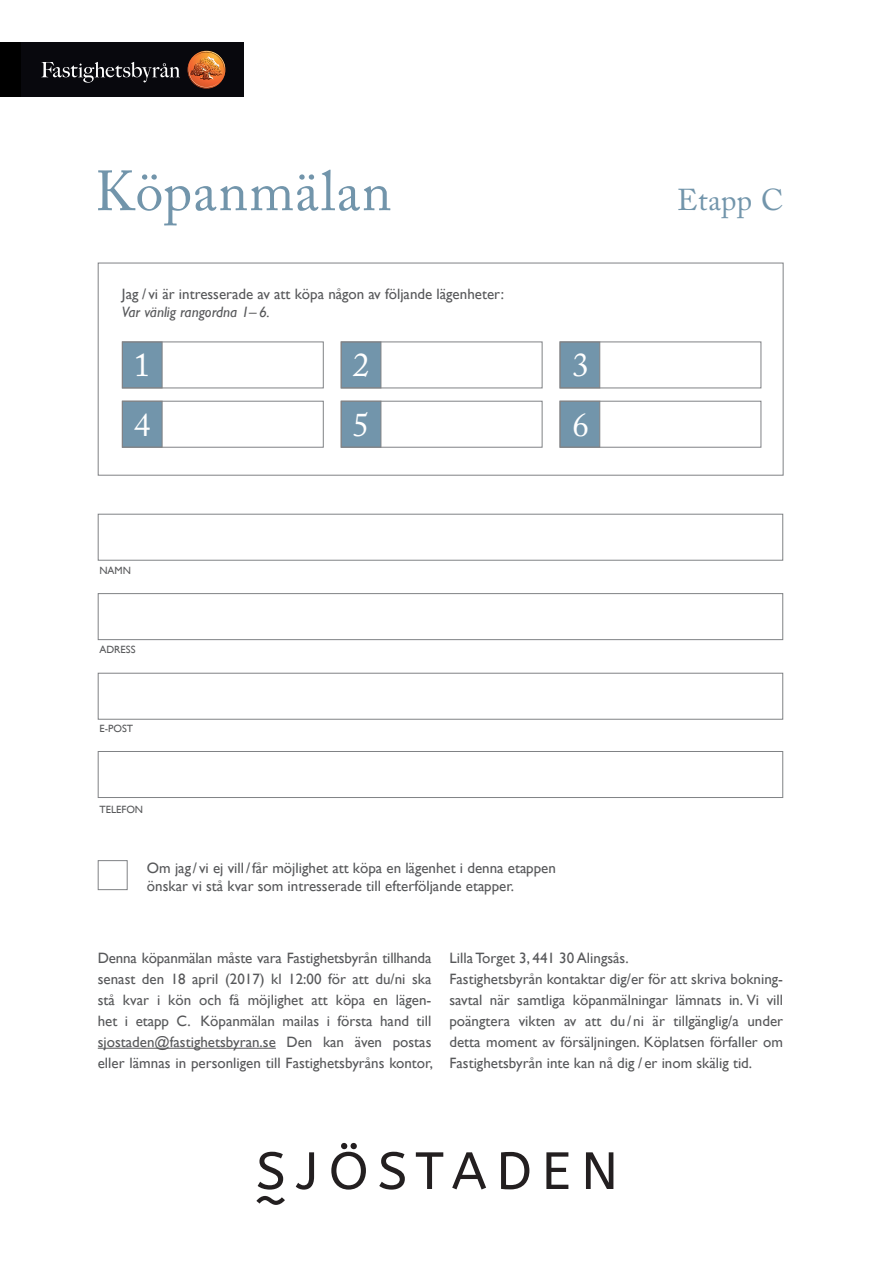
<style>
.page{position:relative;width:893px;height:1263px;background:#fff}
.page>*{position:absolute;margin:0;border:0;box-sizing:border-box;transform-origin:0 0}
.Stor_rubrik{font:55.95px "Adobe Caslon Pro";letter-spacing:.02em;color:#7295ab}
.Stora_siffror_lista{font:33.15px "Adobe Caslon Pro";color:#fff}
.Stor_rubrik-2{font:30px "Adobe Caslon Pro";letter-spacing:.01em;color:#7295ab}
.t1{font:15px/21px "Gill Sans";color:#57585a;text-align:justify}
.t2{font:italic 15px "Gill Sans";color:#57585a}
.t3{font:10.5px "Gill Sans";color:#57585a}
</style>
<div class="page">
<div style="left:98px;top:860px;width:30px;height:30px;border:1px solid #808285"></div>
<svg style="left:258px;top:1152px;width:25px;height:37px"></svg>
<svg style="left:296px;top:1152px;width:18px;height:37px"></svg>
<svg style="left:331px;top:1143px;width:35px;height:46px"></svg>
<svg style="left:379px;top:1152px;width:26px;height:37px"></svg>
<svg style="left:416px;top:1152px;width:27px;height:37px"></svg>
<svg style="left:452px;top:1152px;width:34px;height:37px"></svg>
<svg style="left:501px;top:1152px;width:28px;height:37px"></svg>
<svg style="left:546px;top:1152px;width:22px;height:37px"></svg>
<svg style="left:586px;top:1152px;width:27px;height:37px"></svg>
<svg style="left:256px;top:1196px;width:29px;height:9px"></svg>
<div style="left:98px;top:514px;width:685px;height:47px;border:1px solid #808285"></div>
<div style="left:98px;top:263px;width:685px;height:213px;border:1px solid #808285"></div>
<div style="left:98px;top:593px;width:685px;height:47px;border:1px solid #808285"></div>
<div style="left:98px;top:673px;width:685px;height:47px;border:1px solid #808285"></div>
<div style="left:98px;top:751px;width:685px;height:47px;border:1px solid #808285"></div>
<hr style="left:98px;top:1048px;width:178px;height:1px;background:#57585a">
<div style="left:0;top:42px;width:244px;height:55px;background:#000"></div>
<div style="left:22px;top:42px;width:222px;height:55px;background:#08080d"></div>
<svg style="left:188px;top:50px;width:38px;height:39px"></svg>
<svg style="left:41px;top:62px;width:139px;height:21px"></svg>
<div style="left:122px;top:342px;width:40px;height:46px;background:#7295ab;border:1px solid #808285"></div>
<div style="left:122px;top:401px;width:40px;height:47px;background:#7295ab;border:1px solid #808285"></div>
<div style="left:341px;top:342px;width:40px;height:46px;background:#7295ab;border:1px solid #808285"></div>
<div style="left:341px;top:401px;width:40px;height:47px;background:#7295ab;border:1px solid #808285"></div>
<div style="left:560px;top:342px;width:40px;height:46px;background:#7295ab;border:1px solid #808285"></div>
<div style="left:560px;top:401px;width:40px;height:47px;background:#7295ab;border:1px solid #808285"></div>
<div style="left:122px;top:342px;width:202px;height:46px;border:1px solid #808285"></div>
<div style="left:122px;top:401px;width:202px;height:47px;border:1px solid #808285"></div>
<div style="left:341px;top:342px;width:201px;height:46px;border:1px solid #808285"></div>
<div style="left:341px;top:401px;width:201px;height:47px;border:1px solid #808285"></div>
<div style="left:560px;top:342px;width:201px;height:46px;border:1px solid #808285"></div>
<div style="left:560px;top:401px;width:201px;height:47px;border:1px solid #808285"></div>
<p class="Stor_rubrik" style="left:95px;top:158px;width:298px">Köpanmälan</p>
<p class="t1" style="left:122px;top:283px;width:383px">Jag / vi är intresserade av att köpa någon av följande lägenheter:</p>
<p class="t2" style="left:122px;top:303px;width:149px">Var vänlig rangordna 1– 6.</p>
<p class="Stora_siffror_lista" style="left:134px;top:345px;width:18px">1</p>
<p class="Stora_siffror_lista" style="left:134px;top:405px;width:18px">4</p>
<p class="Stora_siffror_lista" style="left:353px;top:345px;width:18px">2</p>
<p class="Stora_siffror_lista" style="left:353px;top:405px;width:18px">5</p>
<p class="Stora_siffror_lista" style="left:573px;top:345px;width:18px">3</p>
<p class="Stora_siffror_lista" style="left:573px;top:405px;width:18px">6</p>
<p class="t3" style="left:99px;top:564px;width:33px">NAMN</p>
<p class="t3" style="left:99px;top:643px;width:38px">ADRESS</p>
<p class="t3" style="left:99px;top:723px;width:35px">E-POST</p>
<p class="t3" style="left:99px;top:803px;width:45px">TELEFON</p>
<p class="t1" style="left:147px;top:859px;width:410px;line-height:18px">Om jag / vi ej vill/får möjlighet att köpa en lägenhet i denna etappen önskar vi stå kvar som intresserade till efterföljande etapper.</p>
<p class="Stor_rubrik-2" style="left:677px;top:182px;width:108px">Etapp C</p>
<p class="t1" style="left:98px;top:947px;width:337px">Denna köpanmälan måste vara Fastighetsbyrån tillhanda senast den 18 april (2017) kl 12:00 för att du/ni ska stå kvar i kön och få möjlighet att köpa en lägen&shy;het i etapp C. Köpanmälan mailas i första hand till sjostaden@fastighetsbyran.se Den kan även postas eller lämnas in personligen till Fastighetsbyråns kontor,</p>
<p class="t1" style="left:449px;top:947px;width:181px">Lilla Torget 3, 441 30 Alingsås.</p>
<p class="t1" style="left:449px;top:968px;width:335px">Fastighetsbyrån kontaktar dig/er för att skriva bokning&shy;savtal när samtliga köpanmälningar lämnats in. Vi vill poängtera vikten av att du/ ni är tillgänglig/a under detta moment av försäljningen. Köplatsen förfaller om Fastighetsbyrån inte kan nå dig / er inom skälig tid.</p>
</div>
